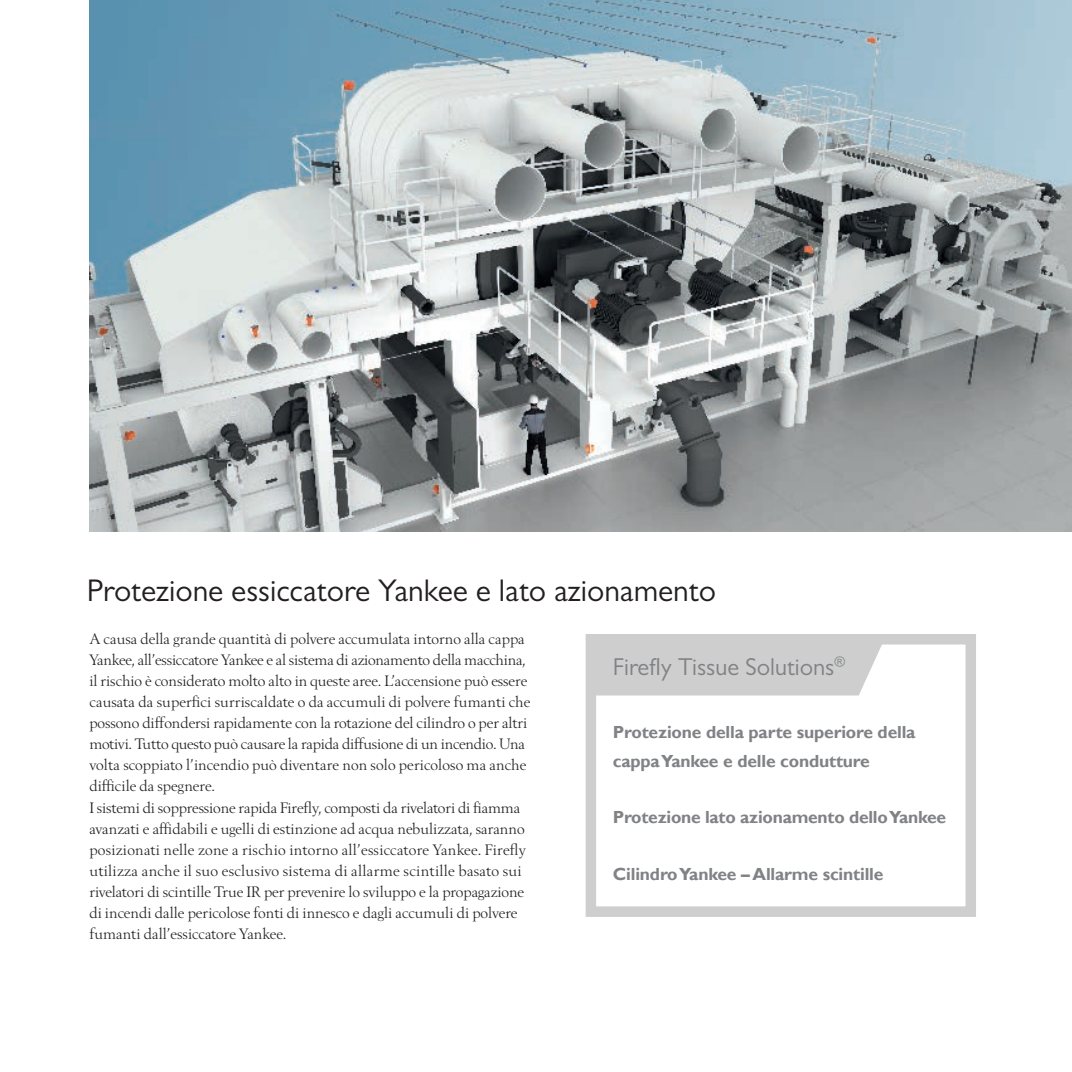
<style>
.page{position:relative;width:1072px;height:1072px;background:#fff}
.page>*{position:absolute;margin:0;border:0;box-sizing:border-box;transform-origin:0 0}
.Rubrik{font:31.5px "Gill Sans MT Pro";color:#231f20}
.Mellanrubrik{font:24.5px "Gill Sans MT Pro";color:#808285}
.Mellanrubrik-2{font:700 17.5px "Gill Sans";letter-spacing:-.01em;color:#808285}
.t1{font:15.75px/21px "Berling";letter-spacing:-.005em;color:#231f20}
</style>
<div class="page">
<div style="left:585px;top:634px;width:391px;height:282px;border:10px solid #cecece"></div>
<div style="left:594px;top:641px;width:289px;height:54px;background:#cecece"></div>
<img style="left:89px;top:0;width:982px;height:531px">
<p class="Rubrik" style="left:87px;top:572px;width:630px">Protezione essiccatore Yankee e lato azionamento</p>
<p class="t1" style="left:89px;top:629px;width:443px">A causa della grande quantità di polvere accumulata intorno alla cappa Yankee, all’essiccatore Yankee e al sistema di azionamento della macchina, il rischio è considerato molto alto in queste aree. L’accensione può essere causata da superfici surriscaldate o da accumuli di polvere fumanti che possono diffondersi rapidamente con la rotazione del cilindro o per altri motivi. Tutto questo può causare la rapida diffusione di un incendio. Una volta scoppiato l’incendio può diventare non solo pericoloso ma anche difficile da spegnere.</p>
<p class="t1" style="left:89px;top:797px;width:438px">I sistemi di soppressione rapida Firefly, composti da rivelatori di fiamma avanzati e affidabili e ugelli di estinzione ad acqua nebulizzata, saranno posizionati nelle zone a rischio intorno all’essiccatore Yankee. Firefly utilizza anche il suo esclusivo sistema di allarme scintille basato sui rivelatori di scintille True IR per prevenire lo sviluppo e la propagazione di incendi dalle pericolose fonti di innesco e dagli accumuli di polvere fumanti dall’essiccatore Yankee.</p>
<p class="Mellanrubrik" style="left:613px;top:652px;width:234px">Firefly Tissue Solutions<sup>®</sup></p>
<p class="Mellanrubrik-2" style="left:613px;top:721px;width:304px">Protezione della parte superiore della</p>
<p class="Mellanrubrik-2" style="left:613px;top:751px;width:258px">cappa Yankee e delle condutture</p>
<p class="Mellanrubrik-2" style="left:613px;top:807px;width:335px">Protezione lato azionamento dello Yankee</p>
<p class="Mellanrubrik-2" style="left:613px;top:863px;width:272px">Cilindro Yankee – Allarme scintille</p>
</div>
